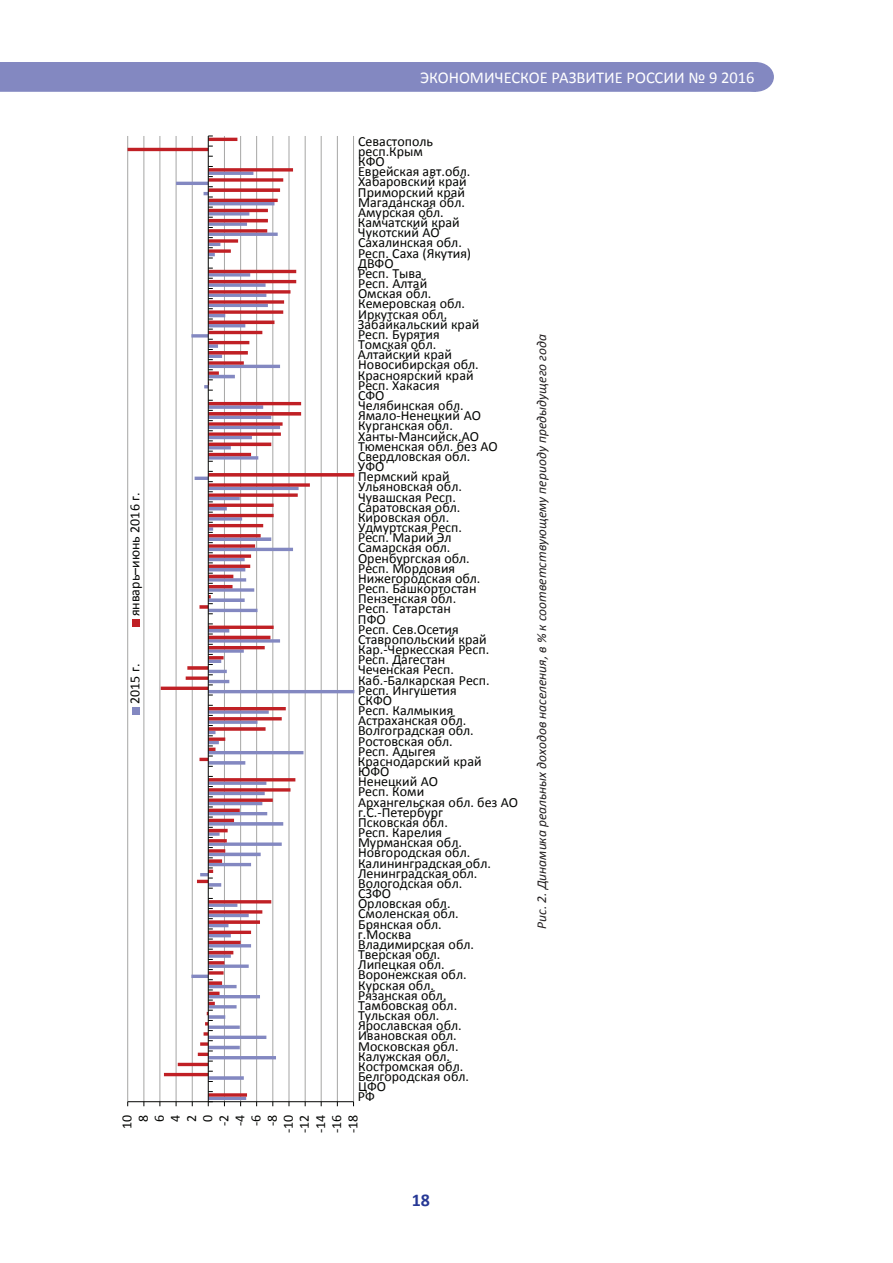
<style>
.page{position:relative;width:893px;height:1263px;background:#fff}
.page>*{position:absolute;margin:0;border:0;box-sizing:border-box;transform-origin:0 0}
.t1{font:700 18px "Calibri";color:#263895}
.t2{font:16.5px "Calibri";color:#fff}
.t3{font:13.95px/16.2px "Calibri";color:#040503;text-align:justify}
.t4{font:italic 13.5px "Calibri";color:#231f20}
</style>
<div class="page">
<div style="left:738px;top:63px;width:35px;height:28px;background:#8388c1;border-radius:50%"></div>
<div style="left:738px;top:62px;width:36px;height:30px;border:2px solid #8388c1;border-radius:50%"></div>
<div style="left:0;top:62px;width:756px;height:30px;background:#8388c1"></div>
<hr style="left:353px;top:136px;width:1px;height:966px;background:#a6a6a5">
<hr style="left:337px;top:136px;width:1px;height:966px;background:#a6a6a5">
<hr style="left:321px;top:136px;width:1px;height:966px;background:#a6a6a5">
<hr style="left:305px;top:136px;width:1px;height:966px;background:#a6a6a5">
<hr style="left:289px;top:136px;width:1px;height:966px;background:#a6a6a5">
<hr style="left:273px;top:136px;width:1px;height:966px;background:#a6a6a5">
<hr style="left:256px;top:136px;width:1px;height:966px;background:#a6a6a5">
<hr style="left:240px;top:136px;width:1px;height:966px;background:#a6a6a5">
<hr style="left:224px;top:136px;width:1px;height:966px;background:#a6a6a5">
<hr style="left:192px;top:136px;width:1px;height:966px;background:#a6a6a5">
<hr style="left:176px;top:136px;width:1px;height:966px;background:#a6a6a5">
<hr style="left:160px;top:136px;width:1px;height:966px;background:#a6a6a5">
<hr style="left:144px;top:136px;width:1px;height:966px;background:#a6a6a5">
<hr style="left:127px;top:136px;width:1px;height:966px;background:#a6a6a5">
<svg style="left:128px;top:138px;width:226px;height:959px"></svg>
<hr style="left:128px;top:1101px;width:226px;height:1px;background:#040503">
<hr style="left:208px;top:136px;width:1px;height:966px;background:#040503">
<svg style="left:208px;top:1101px;width:5px;height:5px"></svg>
<div style="left:132px;top:707px;width:7px;height:8px;background:#8388c1"></div>
<div style="left:132px;top:619px;width:7px;height:8px;background:#c02025"></div>
<p class="t3" style="left:127px;top:616px;width:125px;rotate:-90deg">январь–июнь 2016 г.</p>
<p class="t3" style="left:127px;top:704px;width:42px;rotate:-90deg">2015 г.</p>
<p class="t2" style="left:420px;top:67px;width:20px">ЭКОНО</p>
<p class="t2" style="left:470px;top:67px;width:44px">МИЧЕСКОЕ</p>
<p class="t2" style="left:552px;top:67px;width:10px">РАЗВИТИЕ</p>
<p class="t2" style="left:626px;top:67px;width:11px">РОССИИ</p>
<p class="t2" style="left:688px;top:67px;width:68px">№ 9 2016</p>
<p class="t3" style="left:358px;top:133px;width:76px">Севастополь</p>
<p class="t3" style="left:358px;top:143px;width:66px">респ.Крым</p>
<p class="t3" style="left:358px;top:153px;width:27px">КФО</p>
<p class="t3" style="left:358px;top:164px;width:114px">Еврейская авт.обл.</p>
<p class="t3" style="left:358px;top:174px;width:110px">Хабаровский край</p>
<p class="t3" style="left:358px;top:184px;width:109px">П риморский край</p>
<p class="t3" style="left:358px;top:194px;width:108px">Магаданская обл.</p>
<p class="t3" style="left:358px;top:204px;width:87px">Амурская обл.</p>
<p class="t3" style="left:358px;top:214px;width:103px">Камчатский край</p>
<p class="t3" style="left:358px;top:225px;width:74px">Чукотский АО</p>
<p class="t3" style="left:358px;top:235px;width:105px">Сахалинская обл.</p>
<p class="t3" style="left:358px;top:245px;width:115px">Респ. Саха (Якутия)</p>
<p class="t3" style="left:358px;top:255px;width:36px">ДВФО</p>
<p class="t3" style="left:358px;top:265px;width:65px">Респ. Тыва</p>
<p class="t3" style="left:358px;top:275px;width:71px">Респ. Алтай</p>
<p class="t3" style="left:358px;top:286px;width:75px">Омская обл.</p>
<p class="t3" style="left:358px;top:296px;width:108px">Кемеровская обл.</p>
<p class="t3" style="left:358px;top:306px;width:91px">И ркутская обл.</p>
<p class="t3" style="left:358px;top:316px;width:123px">Забайкальский край</p>
<p class="t3" style="left:358px;top:326px;width:83px">Респ. Бурятия</p>
<p class="t3" style="left:358px;top:336px;width:80px">Томская обл.</p>
<p class="t3" style="left:358px;top:347px;width:96px">Алтайский край</p>
<p class="t3" style="left:358px;top:357px;width:122px">Новосибирская обл.</p>
<p class="t3" style="left:358px;top:367px;width:117px">Красноярский край</p>
<p class="t3" style="left:358px;top:377px;width:83px">Респ. Хакасия</p>
<p class="t3" style="left:358px;top:387px;width:27px">СФО</p>
<p class="t3" style="left:358px;top:397px;width:107px">Челябинская обл.</p>
<p class="t3" style="left:358px;top:408px;width:115px">Ямало-Ненецкий АО</p>
<p class="t3" style="left:358px;top:418px;width:96px">Курганская обл.</p>
<p class="t3" style="left:358px;top:428px;width:113px">Ханты-Мансийск.АО</p>
<p class="t3" style="left:358px;top:438px;width:132px">Тюменская обл. без АО</p>
<p class="t3" style="left:358px;top:448px;width:114px">Свердловская обл.</p>
<p class="t3" style="left:358px;top:458px;width:27px">УФО</p>
<p class="t3" style="left:358px;top:469px;width:93px">Пермский край</p>
<p class="t3" style="left:358px;top:479px;width:105px">Ульяновская обл.</p>
<p class="t3" style="left:358px;top:489px;width:99px">Чувашская Респ.</p>
<p class="t3" style="left:358px;top:499px;width:104px">Саратовская обл.</p>
<p class="t3" style="left:358px;top:509px;width:93px">Кировская обл.</p>
<p class="t3" style="left:358px;top:519px;width:105px">Удмуртская Респ.</p>
<p class="t3" style="left:358px;top:530px;width:95px">Респ. Марий Эл</p>
<p class="t3" style="left:358px;top:540px;width:94px">Самарская обл.</p>
<p class="t3" style="left:358px;top:550px;width:113px">Оренбургская обл.</p>
<p class="t3" style="left:358px;top:560px;width:99px">Респ. Мордовия</p>
<p class="t3" style="left:358px;top:570px;width:124px">Н ижегородская обл.</p>
<p class="t3" style="left:358px;top:580px;width:120px">Респ. Башкортостан</p>
<p class="t3" style="left:358px;top:590px;width:100px">Пензенская обл.</p>
<p class="t3" style="left:358px;top:601px;width:94px">Респ. Татарстан</p>
<p class="t3" style="left:358px;top:611px;width:28px">ПФО</p>
<p class="t3" style="left:358px;top:621px;width:102px">Респ. Сев.Осетия</p>
<p class="t3" style="left:358px;top:631px;width:130px">Ставропольский край</p>
<p class="t3" style="left:358px;top:641px;width:133px">Кар.-Черкесская Респ.</p>
<p class="t3" style="left:358px;top:651px;width:89px">Респ. Дагестан</p>
<p class="t3" style="left:358px;top:662px;width:97px">Чеченская Респ.</p>
<p class="t3" style="left:358px;top:672px;width:133px">Каб.-Балкарская Респ.</p>
<p class="t3" style="left:358px;top:682px;width:100px">Респ. И нгушетия</p>
<p class="t3" style="left:358px;top:692px;width:34px">СКФО</p>
<p class="t3" style="left:358px;top:702px;width:97px">Респ. Калмыкия</p>
<p class="t3" style="left:358px;top:712px;width:110px">Астраханская обл.</p>
<p class="t3" style="left:358px;top:723px;width:117px">Волгоградская обл.</p>
<p class="t3" style="left:358px;top:733px;width:96px">Ростовская обл.</p>
<p class="t3" style="left:358px;top:743px;width:79px">Респ. Адыгея</p>
<p class="t3" style="left:358px;top:753px;width:125px">Краснодарский край</p>
<p class="t3" style="left:358px;top:763px;width:31px">ЮФО</p>
<p class="t3" style="left:358px;top:773px;width:72px">Ненецкий АО</p>
<p class="t3" style="left:358px;top:784px;width:68px">Респ. Коми</p>
<p class="t3" style="left:358px;top:794px;width:152px">Архангельская обл. без АО</p>
<p class="t3" style="left:358px;top:804px;width:87px">г.С.-П етербург</p>
<p class="t3" style="left:358px;top:814px;width:91px">П сковская обл.</p>
<p class="t3" style="left:358px;top:824px;width:86px">Респ. Карелия</p>
<p class="t3" style="left:358px;top:834px;width:105px">Мурманская обл.</p>
<p class="t3" style="left:358px;top:845px;width:114px">Н овгородская обл.</p>
<p class="t3" style="left:358px;top:855px;width:134px">Калининградская обл.</p>
<p class="t3" style="left:358px;top:865px;width:121px">Ленинградская обл.</p>
<p class="t3" style="left:358px;top:875px;width:106px">Вологодская обл.</p>
<p class="t3" style="left:358px;top:885px;width:33px">СЗФО</p>
<p class="t3" style="left:358px;top:895px;width:94px">Орловская обл.</p>
<p class="t3" style="left:358px;top:906px;width:102px">Смоленская обл.</p>
<p class="t3" style="left:358px;top:916px;width:85px">Брянская обл.</p>
<p class="t3" style="left:358px;top:926px;width:55px">г.Москва</p>
<p class="t3" style="left:358px;top:936px;width:117px">Владимирская обл.</p>
<p class="t3" style="left:358px;top:946px;width:84px">Тверская обл.</p>
<p class="t3" style="left:358px;top:956px;width:88px">Липецкая обл.</p>
<p class="t3" style="left:358px;top:967px;width:110px">Воронежская обл.</p>
<p class="t3" style="left:358px;top:977px;width:77px">Курская обл.</p>
<p class="t3" style="left:358px;top:987px;width:90px">Рязанская обл.</p>
<p class="t3" style="left:358px;top:997px;width:101px">Тамбовская обл.</p>
<p class="t3" style="left:358px;top:1007px;width:83px">Тульская обл.</p>
<p class="t3" style="left:358px;top:1017px;width:105px">Ярославская обл.</p>
<p class="t3" style="left:358px;top:1028px;width:100px">И вановская обл.</p>
<p class="t3" style="left:358px;top:1038px;width:102px">Московская обл.</p>
<p class="t3" style="left:358px;top:1048px;width:94px">Калужская обл.</p>
<p class="t3" style="left:358px;top:1058px;width:107px">Костромская обл.</p>
<p class="t3" style="left:358px;top:1068px;width:113px">Белгородская обл.</p>
<p class="t3" style="left:358px;top:1078px;width:28px">ЦФО</p>
<p class="t3" style="left:358px;top:1089px;width:18px">РФ</p>
<p class="t4" style="left:532px;top:928px;width:596px;rotate:-90deg">Рис. 2. Динамика реальных доходов населения, в % к соответствующему периоду предыдущего года</p>
<p class="t3" style="left:216px;top:1126px;width:13px;rotate:-90deg">-2 -4 -6 -8</p>
<p class="t3" style="left:280px;top:1133px;width:20px;rotate:-90deg">-10 -12 -14 -16 -18</p>
<p class="t3" style="left:135px;top:1122px;width:9px;rotate:-90deg">8<br>6<br>4<br>2<br>0</p>
<p class="t3" style="left:119px;top:1129px;width:16px;rotate:-90deg">10</p>
<p class="t1" style="left:412px;top:1188px;width:20px">18</p>
</div>
